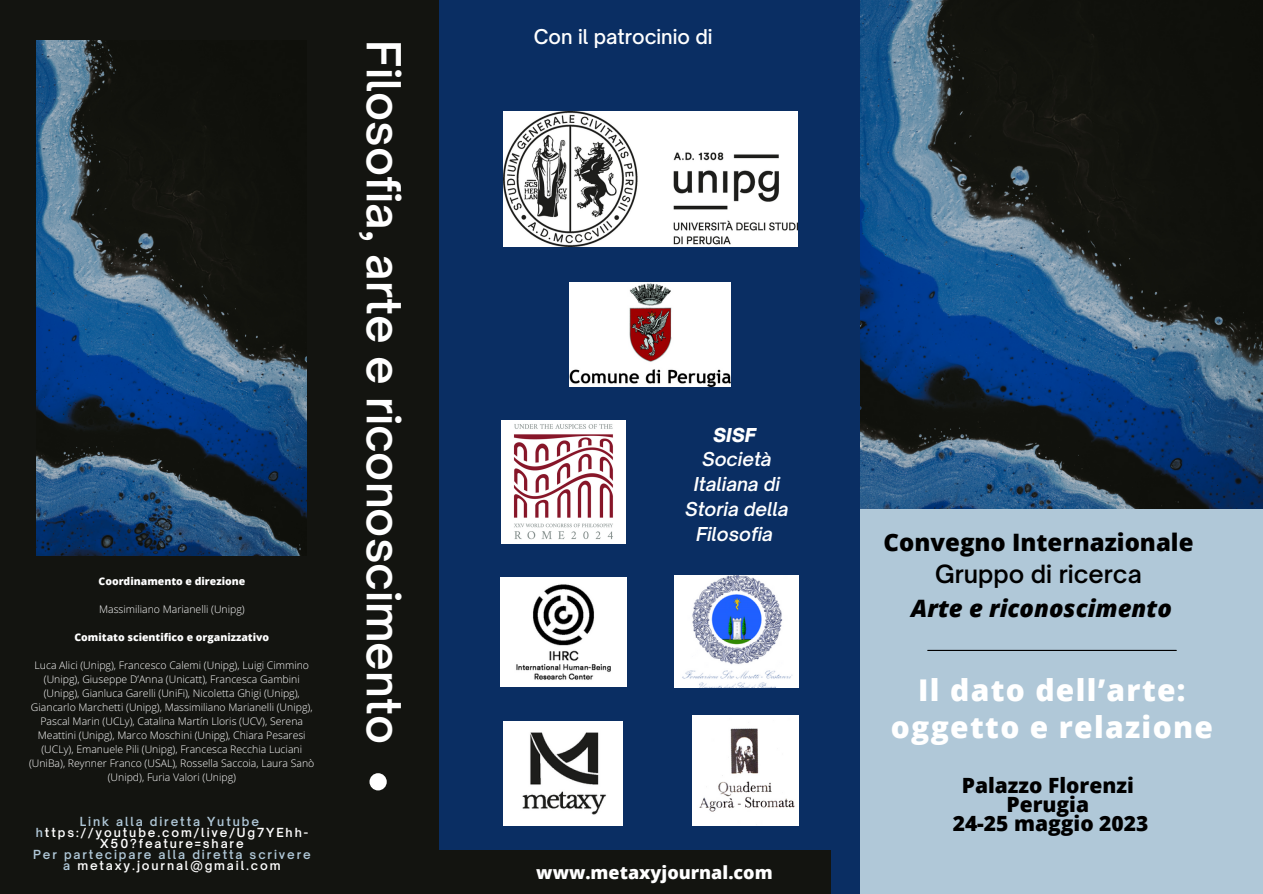
<style>
.page{position:relative;width:1263px;height:894px;background:#fff}
.page>*{position:absolute;margin:0;border:0;box-sizing:border-box;transform-origin:0 0}
.t1{font:600 45px "Open Sauce One";color:#fff}
.t2{font:800 30px/37px "Open Sans";letter-spacing:.045em;color:#fff;text-align:center}
.t3{font:800 24px "Open Sans";color:#000}
.t4{font:italic 800 24px "Open Sans";color:#000}
.t5{font:600 24px "Open Sauce One";color:#000}
.t6{font:800 21px "Open Sans";color:#000}
.t7{font:500 19.5px "Open Sauce One";color:#fff}
.t8{font:italic 600 18.3px/24.8px "Open Sauce One";color:#fff;text-align:center}
.t9{font:italic 900 18.3px "Open Sauce One";color:#fff}
.t10{font:800 18px "Open Sans";color:#fff}
.t11{font:600 12px/10.9px "Open Sauce One";letter-spacing:.155em;color:#b0c8d8;text-align:center}
.t12{font:600 12px "Open Sauce One";letter-spacing:.155em;color:#fff}
.t13{font:300 10.5px/14px "Open Sans Hebrew";color:#fff;text-align:center}
.t14{font:800 10.5px "Open Sans";color:#fff}
.s1{color:#fff}
.s2{color:#b0c8d8}
</style>
<div class="page">
<div style="left:0;top:0;width:1263px;height:893px;background:#b0c8d8"></div>
<img style="left:860px;top:0;width:403px;height:508px">
<div style="left:0;top:0;width:440px;height:893px;background:#131410"></div>
<img style="left:37px;top:40px;width:270px;height:516px">
<div style="left:439px;top:0;width:421px;height:893px;background:#0a2e63"></div>
<hr style="left:928px;top:649px;width:248px;height:1px;background:#000">
<div style="left:428px;top:849px;width:402px;height:44px;background:#131410"></div>
<div style="left:369px;top:773px;width:18px;height:17px;background:#fff;border-radius:50%"></div>
<img style="left:693px;top:715px;width:105px;height:110px">
<img style="left:500px;top:577px;width:126px;height:109px">
<img style="left:503px;top:721px;width:119px;height:104px">
<img style="left:501px;top:420px;width:124px;height:123px">
<img style="left:675px;top:575px;width:124px;height:112px">
<img style="left:569px;top:282px;width:161px;height:104px">
<img style="left:503px;top:111px;width:295px;height:135px">
<p class="t7" style="left:534px;top:24px;width:180px">Con il patrocinio di</p>
<p class="t1" style="left:412px;top:40px;width:704px;rotate:90deg">Filosofia, arte e riconoscimento</p>
<p class="t9" style="left:713px;top:423px;width:44px">SISF</p>
<p class="t8" style="left:685px;top:447px;width:105px">Società<br>Italiana di<br>Storia della<br>Filosofia</p>
<p class="t3" style="left:884px;top:525px;width:311px">Convegno Internazionale</p>
<p class="t5" style="left:935px;top:558px;width:208px">Gruppo di ricerca</p>
<p class="t4" style="left:911px;top:590px;width:262px">Arte e riconoscimento</p>
<p class="t14" style="left:99px;top:574px;width:148px">Coordinamento e direzione</p>
<p class="t13" style="left:99px;top:602px;width:147px">Massimiliano Marianelli (Unipg)</p>
<p class="t14" style="left:74px;top:629px;width:196px">Comitato scientifico e organizzativo</p>
<p class="t13" style="left:29px;top:657px;width:287px">Luca Alici (Unipg), Francesco Calemi (Unipg), Luigi Cimmino (Unipg), Giuseppe D’Anna (Unicatt), Francesca Gambini (Unipg), Gianluca Garelli (UniFi), Nicoletta Ghigi (Unipg), Giancarlo Marchetti (Unipg), Massimiliano Marianelli (Unipg), Pascal Marin (UCLy), Catalina Martín Lloris (UCV), Serena Meattini (Unipg), Marco Moschini (Unipg), Chiara Pesaresi (UCLy), Emanuele Pili (Unipg), Francesca Recchia Luciani (UniBa), Reynner Franco (USAL), Rossella Saccoia, Laura Sanò (Unipd), Furia Valori (Unipg)</p>
<p class="t2" style="left:891px;top:670px;width:324px">Il dato dell’arte: oggetto e relazione</p>
<p class="t6" style="left:962px;top:770px;width:174px">Palazzo Florenzi</p>
<p class="t6" style="left:1006px;top:789px;width:84px">Perugia</p>
<p class="t11" style="left:80px;top:815px;width:31px">Link</p>
<p class="t11" style="left:116px;top:815px;width:28px">alla</p>
<p class="t11" style="left:150px;top:815px;width:52px">diretta</p>
<p class="t11" style="left:207px;top:815px;width:53px">Yutube</p>
<p class="t6" style="left:953px;top:808px;width:197px">24-25 maggio 2023</p>
<p class="t12" style="left:100px;top:835px;width:145px">X50?feature=share</p>
<p class="t11" style="left:33px;top:848px;width:279px">Per partecipare alla diretta scrivere a <span class="s1">metaxy.journal@gmail.com</span></p>
<p class="t12" style="left:36px;top:824px;width:274px"><span class="s2">h</span>ttps://youtube.com/live/Ug7YEhh-</p>
<p class="t10" style="left:536px;top:859px;width:238px">www.metaxyjournal.com</p>
</div>
